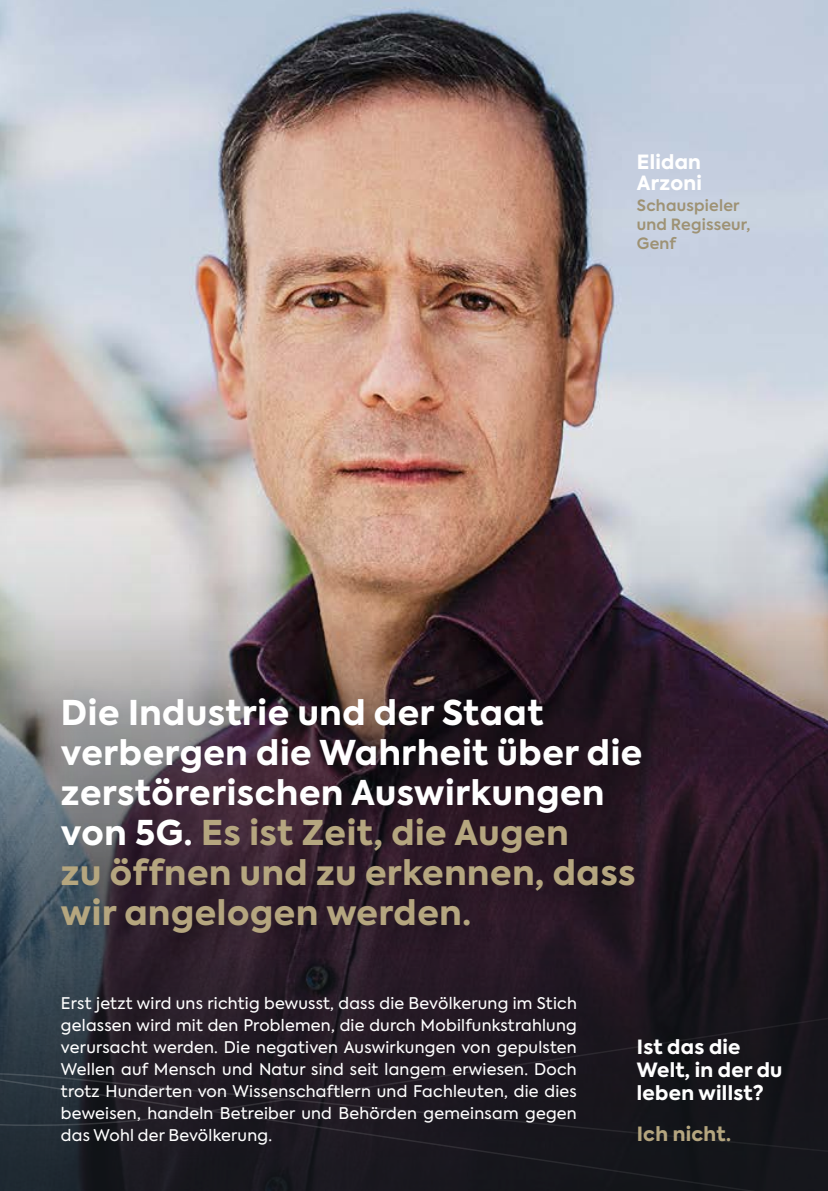
<style>
.page{position:relative;width:828px;height:1191px;background:#fff}
.page>*{position:absolute;margin:0;border:0;box-sizing:border-box;transform-origin:0 0}
.t1{font:800 34px/40px "Axiforma";letter-spacing:.02em;color:#fff}
.t2{font:800 19.6px/23px "Axiforma";letter-spacing:.015em;color:#fff}
.t3{font:800 19.6px "Axiforma";letter-spacing:.015em;color:#b5a67f}
.t4{font:16px/22px "Axiforma";letter-spacing:.015em;color:#fff;text-align:justify}
.t5{font:600 15.6px/19px "Axiforma";letter-spacing:.015em;color:#9e9274}
.s1{color:#b5a67f}
</style>
<div class="page">
<img style="left:0;top:0;width:828px;height:471px">
<img style="left:0;top:471px;width:828px;height:543px">
<svg style="left:0;top:1014px;width:828px;height:177px;background:#1c1b22"></svg>
<div style="left:34px;top:671px;width:639px;height:293px;background:#000;opacity:.35"></div>
<p class="t2" style="left:637px;top:152px;width:67px;line-height:21px">Elidan<br>Arzoni</p>
<p class="t5" style="left:637px;top:196px;width:115px">Schauspieler und Regisseur,<br>Genf</p>
<h1 class="t1" style="left:61px;top:693px;width:583px">Die Industrie und der Staat verbergen die Wahrheit über die zerstörerischen Auswirkungen von 5G. <span class="s1">Es ist Zeit, die Augen<br>zu -öffnen und zu erkennen, dass wir angelogen werden.</span></h1>
<p class="t4" style="left:61px;top:992px;width:517px">Erst jetzt wird uns richtig bewusst, dass die Bevölkerung im Stich gelassen wird mit den Problemen, die durch Mobilfunkstrahlung verursacht werden. Die negativen Auswirkungen von gepulsten Wellen auf Mensch und Natur sind seit langem erwiesen. Doch trotz Hunderten von Wissenschaftlern und Fachleuten, die dies beweisen, handeln Betreiber und Behörden gemeinsam gegen das Wohl der Bevölkerung.</p>
<p class="t2" style="left:637px;top:1036px;width:147px">Ist das die<br>Welt, in der du leben willst?</p>
<p class="t3" style="left:637px;top:1120px;width:96px">Ich nicht.</p>
</div>
